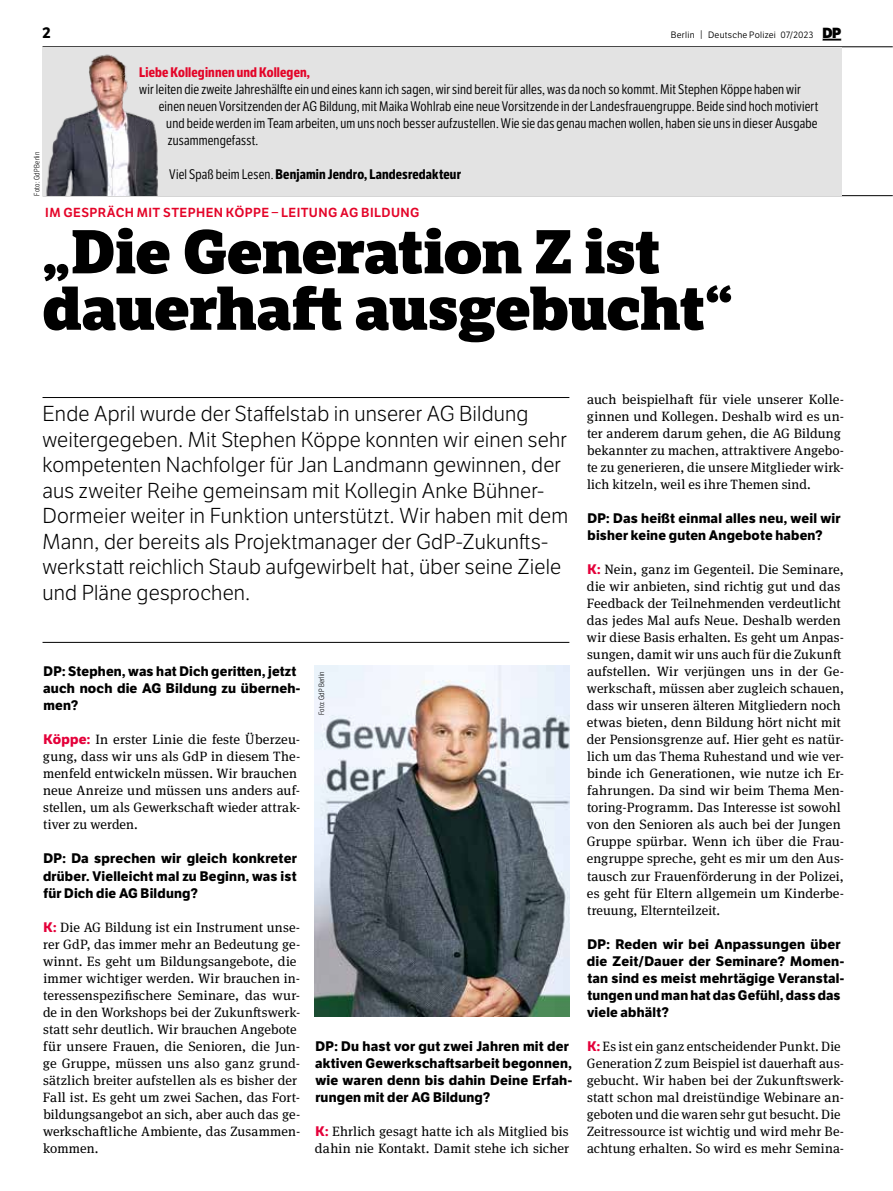
<style>
.page{position:relative;width:893px;height:1191px;background:#fff}
.page>*{position:absolute;margin:0;border:0;box-sizing:border-box;transform-origin:0 0}
.t1{font:800 60px/56.4px "LFT Etica Sheriff";letter-spacing:-.015em;color:#000}
.t2{font:21px/25.5px "LFT Etica Lt";letter-spacing:.01em;color:#000}
.t3{font:700 15px "LFT Etica";color:#000}
.t4{font:13.5px/17px "Meta Serif Pro";letter-spacing:.01em;color:#000}
.t5{font:700 13.5px/17px "LFT Etica";letter-spacing:.015em;color:#000}
.t6{font:13.5px "LFT Etica Condensed";letter-spacing:.01em;color:#000}
.t7{font:700 13.5px "LFT Etica Condensed";letter-spacing:.015em;color:#000}
.t8{font:700 13.5px "LFT Etica Condensed";letter-spacing:.01em;color:#e40428}
.t9{font:12.75px "LFT Etica SB";letter-spacing:.035em;color:#e40428}
.t10{font:9px "LFT Etica Bk";letter-spacing:.025em;color:#000}
.t11{font:300 7.5px "LFT Etica Condensed";letter-spacing:.02em;color:#000}
.s1{font-size:9.3px}
.s2{font-family:"LFT Etica XB";font-size:14.25px}
.s3{font-weight:400}
.s4{font-family:"LFT Etica";font-weight:700;color:#e4003a}
</style>
<div class="page">
<hr style="left:43px;top:195px;width:850px;height:1px;background:#000">
<hr style="left:43px;top:47px;width:850px;height:1px;background:#000">
<svg style="left:822px;top:39px;width:19px;height:2px"></svg>
<hr style="left:43px;top:397px;width:526px;height:1px;background:#000">
<hr style="left:43px;top:642px;width:526px;height:1px;background:#000">
<div style="left:43px;top:47px;width:799px;height:148px;background:#e3e3e3"></div>
<img style="left:46px;top:54px;width:112px;height:141px">
<img style="left:314px;top:665px;width:255px;height:351px">
<p class="t3" style="left:43px;top:23px;width:10px">2</p>
<p class="t10" style="left:671px;top:29px;width:172px">Berlin <span class="s1">|</span> Deutsche Polizei 07/2023 <span class="s2">DP</span></p>
<p class="t11" style="left:32px;top:196px;width:45px;rotate:-90deg">Foto: GdP Berlin</p>
<p class="t8" style="left:139px;top:64px;width:172px">Liebe Kolleginnen und Kollegen,</p>
<p class="t6" style="left:139px;top:81px;width:663px">wir leiten die zweite Jahreshälfte ein und eines kann ich sagen, wir sind bereit für alles, was da noch so kommt. Mit Stephen Köppe haben wir</p>
<p class="t6" style="left:159px;top:98px;width:661px">einen neuen Vorsitzenden der AG Bildung, mit Maika Wohlrab eine neue Vorsitzende in der Landesfrauengruppe. Beide sind hoch motiviert</p>
<p class="t6" style="left:166px;top:115px;width:653px">und beide werden im Team arbeiten, um uns noch besser aufzustellen. Wie sie das genau machen wollen, haben sie uns in dieser Ausgabe</p>
<p class="t6" style="left:168px;top:132px;width:92px">zusammengefasst.</p>
<p class="t7" style="left:169px;top:166px;width:293px"><span class="s3">Viel Spaß beim Lesen.</span> Benjamin Jendro, Landesredakteur</p>
<p class="t9" style="left:45px;top:205px;width:376px">IM GESPRÄCH MIT STEPHEN KÖPPE – LEITUNG AG BILDUNG</p>
<h1 class="t1" style="left:43px;top:224px;width:691px">„Die Generation Z ist dauerhaft ausgebucht“</h1>
<p class="t2" style="left:43px;top:402px;width:527px">Ende April wurde der Staffelstab in unserer AG Bildung weitergegeben. Mit Stephen Köppe konnten wir einen sehr kompetenten Nachfolger für Jan Landmann gewinnen, der aus zweiter Reihe gemeinsam mit Kollegin Anke Bühner-Dormeier weiter in Funktion unterstützt. Wir haben mit dem Mann, der bereits als Projektmanager der GdP-Zukunfts&shy;werkstatt reichlich Staub aufgewirbelt hat, über seine Ziele und Pläne gesprochen.</p>
<p class="t5" style="left:43px;top:663px;width:259px">DP: Stephen, was hat Dich geritten, jetzt auch noch die AG Bildung zu überneh&shy;men?</p>
<p class="t4" style="left:43px;top:730px;width:259px"><span class="s4">Köppe:</span> In erster Linie die feste Überzeu&shy;gung, dass wir uns als GdP in diesem The&shy;menfeld entwickeln müssen. Wir brauchen neue Anreize und müssen uns anders auf&shy;stellen, um als Gewerkschaft wieder attrak&shy;tiver zu werden.</p>
<p class="t5" style="left:43px;top:850px;width:255px;text-align:justify">DP: Da sprechen wir gleich konkreter drüber. Vielleicht mal zu Beginn, was ist für Dich die AG Bildung?</p>
<p class="t4" style="left:43px;top:917px;width:259px"><span class="s4">K:</span> Die AG Bildung ist ein Instrument unse&shy;rer GdP, das immer mehr an Bedeutung ge&shy;winnt. Es geht um Bildungsangebote, die immer wichtiger werden. Wir brauchen in&shy;teressenspezifischere Seminare, das wur&shy;de in den Workshops bei der Zukunftswerk&shy;statt sehr deutlich. Wir brauchen Angebote für unsere Frauen, die Senioren, die Jun&shy;ge Gruppe, müssen uns also ganz grund&shy;sätzlich breiter aufstellen als es bisher der Fall ist. Es geht um zwei Sachen, das Fort&shy;bildungsangebot an sich, aber auch das ge&shy;werkschaftliche Ambiente, das Zusammen&shy;kommen.</p>
<p class="t11" style="left:317px;top:715px;width:45px;rotate:-90deg">Foto: GdP Berlin</p>
<p class="t5" style="left:315px;top:1037px;width:259px">DP: Du hast vor gut zwei Jahren mit der aktiven Gewerkschaftsarbeit begonnen, wie waren denn bis dahin Deine Erfah&shy;rungen mit der AG Bildung?</p>
<p class="t4" style="left:315px;top:1121px;width:256px"><span class="s4">K:</span> Ehrlich gesagt hatte ich als Mitglied bis dahin nie Kontakt. Damit stehe ich sicher</p>
<p class="t4" style="left:587px;top:390px;width:259px">auch beispielhaft für viele unserer Kolle&shy;ginnen und Kollegen. Deshalb wird es un&shy;ter anderem darum gehen, die AG Bildung bekannter zu machen, attraktivere Angebo&shy;te zu generieren, die unsere Mitglieder wirk&shy;lich kitzeln, weil es ihre Themen sind.</p>
<p class="t5" style="left:587px;top:510px;width:255px">DP: Das heißt einmal alles neu, weil wir bisher keine guten Angebote haben?</p>
<p class="t4" style="left:587px;top:560px;width:259px"><span class="s4">K:</span> Nein, ganz im Gegenteil. Die Seminare, die wir anbieten, sind richtig gut und das Feedback der Teilnehmenden verdeutlicht das jedes Mal aufs Neue. Deshalb werden wir diese Basis erhalten. Es geht um Anpas&shy;sungen, damit wir uns auch für die Zukunft aufstellen. Wir verjüngen uns in der Ge&shy;werkschaft, müssen aber zugleich schauen, dass wir unseren älteren Mitgliedern noch etwas bieten, denn Bildung hört nicht mit der Pensionsgrenze auf. Hier geht es natür&shy;lich um das Thema Ruhestand und wie ver&shy;binde ich Generationen, wie nutze ich Er&shy;fahrungen. Da sind wir beim Thema Men&shy;toring-Programm. Das Interesse ist sowohl von den Senioren als auch bei der Jungen Gruppe spürbar. Wenn ich über die Frau&shy;engruppe spreche, geht es mir um den Aus&shy;tausch zur Frauenförderung in der Polizei, es geht für Eltern allgemein um Kinderbe&shy;treuung, Elternteilzeit.</p>
<p class="t5" style="left:587px;top:935px;width:259px">DP: Reden wir bei Anpassungen über die Zeit/Dauer der Seminare? Momen&shy;tan sind es meist mehrtägige Veranstal&shy;tungen und man hat das Gefühl, dass das viele abhält?</p>
<p class="t4" style="left:587px;top:1036px;width:259px"><span class="s4">K:</span> Es ist ein ganz entscheidender Punkt. Die Generation Z zum Beispiel ist dauerhaft aus&shy;gebucht. Wir haben bei der Zukunftswerk&shy;statt schon mal dreistündige Webinare an&shy;geboten und die waren sehr gut besucht. Die Zeitressource ist wichtig und wird mehr Be&shy;achtung erhalten. So wird es mehr Semina-</p>
</div>
